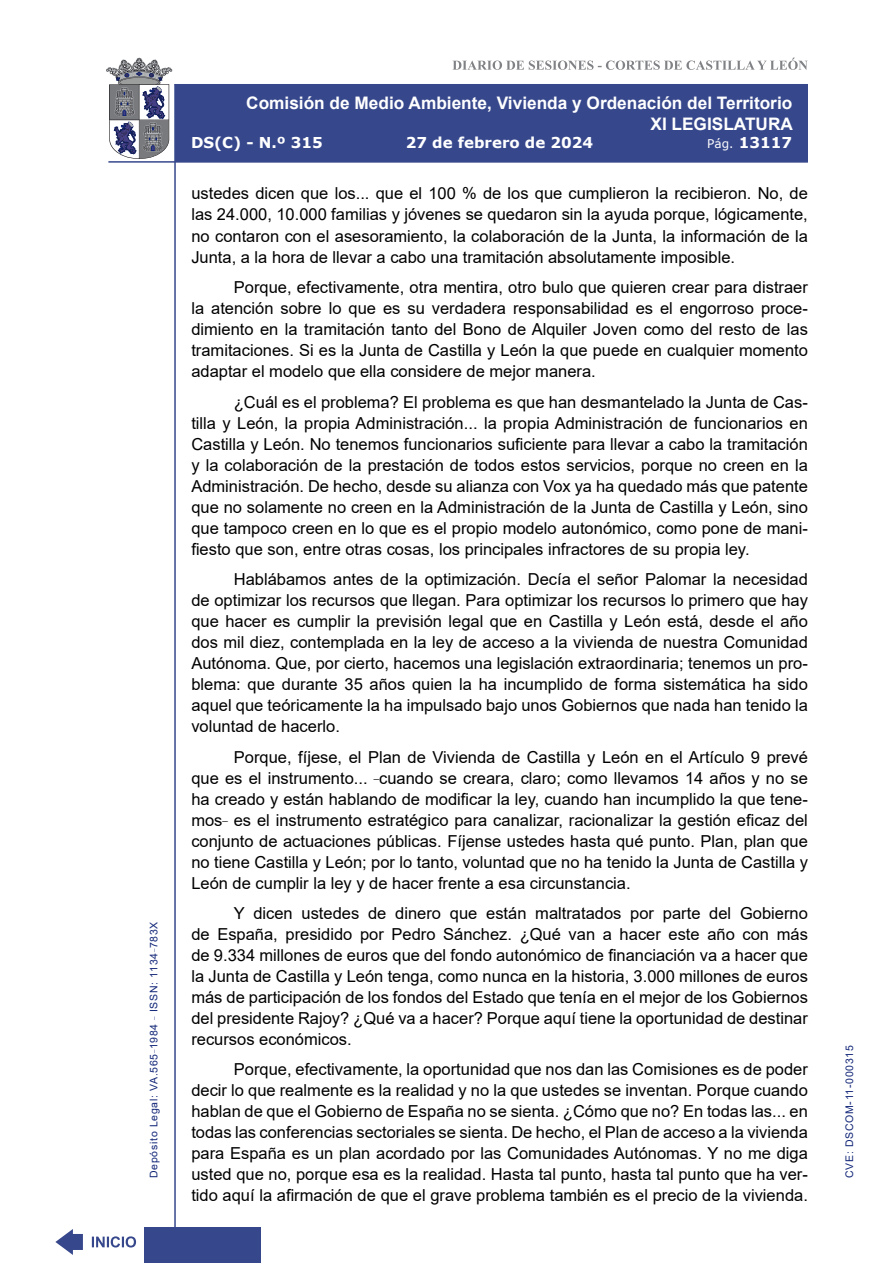
<style>
.page{position:relative;width:893px;height:1263px;background:#fff}
.page>*{position:absolute;margin:0;border:0;box-sizing:border-box;transform-origin:0 0}
.t1{font:700 17.25px/20.7px "Arial";color:#fff;text-align:right}
.t2{font:16.5px/21px "Arial";color:#000;text-align:justify}
.t3{font:700 15px "Verdana";color:#fff}
.t4{font:10.5px "Arial";letter-spacing:.065em;color:#122678}
.s1{font-weight:400;font-size:12px}
</style>
<div class="page">
<svg style="left:452px;top:58px;width:356px;height:12px"></svg>
<hr style="left:174px;top:84px;width:2px;height:1179px;background:#36478c">
<div style="left:144px;top:1227px;width:117px;height:36px;background:#36478c"></div>
<div style="left:175px;top:84px;width:633px;height:78px;background:#36478c"></div>
<hr style="left:108px;top:161px;width:700px;height:2px;background:#36478c">
<svg style="left:92px;top:1236px;width:44px;height:11px"></svg>
<svg style="left:55px;top:1229px;width:28px;height:26px"></svg>
<svg style="left:106px;top:58px;width:66px;height:101px"></svg>
<p class="t4" style="left:146px;top:1178px;width:258px;rotate:-90deg">Depósito Legal: VA.565<sup>_</sup>1984 <sup>_</sup> ISSN: 1134<sup>_</sup>783X</p>
<p class="t1" style="left:246px;top:93px;width:548px">Comisión de Medio Ambiente, Vivienda y Ordenación del Territorio<br>XI LEGISLATURA</p>
<p class="t3" style="left:191px;top:132px;width:133px">DS(C) - N.º 315</p>
<p class="t3" style="left:406px;top:132px;width:189px">27 de febrero de 2024</p>
<p class="t3" style="left:707px;top:132px;width:86px"><span class="s1">Pág.</span> 13117</p>
<p class="t2" style="left:191px;top:183px;width:618px">ustedes dicen que los... que el 100 % de los que cumplieron la recibieron. No, de las 24.000, 10.000 familias y jóvenes se quedaron sin la ayuda porque, lógicamente, no contaron con el asesoramiento, la colaboración de la Junta, la información de la Junta, a la hora de llevar a cabo una tramitación absolutamente imposible.</p>
<p class="t2" style="left:191px;top:277px;width:618px;text-indent:43px">Porque, efectivamente, otra mentira, otro bulo que quieren crear para distraer la atención sobre lo que es su verdadera responsabilidad es el engorroso proce&shy;dimiento en la tramitación tanto del Bono de Alquiler Joven como del resto de las tramitaciones. Si es la Junta de Castilla y León la que puede en cualquier momento adaptar el modelo que ella considere de mejor manera.</p>
<p class="t2" style="left:191px;top:391px;width:618px;text-indent:43px">¿Cuál es el problema? El problema es que han desmantelado la Junta de Cas&shy;tilla y León, la propia Administración... la propia Administración de funcionarios en Castilla y León. No tenemos funcionarios suficiente para llevar a cabo la tramitación y la colaboración de la prestación de todos estos servicios, porque no creen en la Administración. De hecho, desde su alianza con Vox ya ha quedado más que patente que no solamente no creen en la Administración de la Junta de Castilla y León, sino que tampoco creen en lo que es el propio modelo autonómico, como pone de mani&shy;fiesto que son, entre otras cosas, los principales infractores de su propia ley.</p>
<p class="t2" style="left:191px;top:569px;width:618px;text-indent:43px">Hablábamos antes de la optimización. Decía el señor Palomar la necesidad de optimizar los recursos que llegan. Para optimizar los recursos lo primero que hay que hacer es cumplir la previsión legal que en Castilla y León está, desde el año dos mil diez, contemplada en la ley de acceso a la vivienda de nuestra Comunidad Autónoma. Que, por cierto, hacemos una legislación extraordinaria; tenemos un pro&shy;blema: que durante 35 años quien la ha incumplido de forma sistemática ha sido aquel que teóricamente la ha impulsado bajo unos Gobiernos que nada han tenido la voluntad de hacerlo.</p>
<p class="t2" style="left:191px;top:746px;width:618px;text-indent:43px">Porque, fíjese, el Plan de Vivienda de Castilla y León en el Artículo 9 prevé que es el instrumento... <sup>_</sup>cuando se creara, claro; como llevamos 14 años y no se ha creado y están hablando de modificar la ley, cuando han incumplido la que tene&shy;mos<sup>_</sup> es el instrumento estratégico para canalizar, racionalizar la gestión eficaz del conjunto de actuaciones públicas. Fíjense ustedes hasta qué punto. Plan, plan que no tiene Castilla y León; por lo tanto, voluntad que no ha tenido la Junta de Castilla y León de cumplir la ley y de hacer frente a esa circunstancia.</p>
<p class="t2" style="left:191px;top:902px;width:618px;text-indent:43px">Y dicen ustedes de dinero que están maltratados por parte del Gobierno de España, presidido por Pedro Sánchez. ¿Qué van a hacer este año con más de 9.334 millones de euros que del fondo autonómico de financiación va a hacer que la Junta de Castilla y León tenga, como nunca en la historia, 3.000 millones de euros más de participación de los fondos del Estado que tenía en el mejor de los Gobiernos del presidente Rajoy? ¿Qué va a hacer? Porque aquí tiene la oportunidad de destinar recursos económicos.</p>
<p class="t2" style="left:191px;top:1059px;width:618px;text-indent:43px">Porque, efectivamente, la oportunidad que nos dan las Comisiones es de poder decir lo que realmente es la realidad y no la que ustedes se inventan. Porque cuando hablan de que el Gobierno de España no se sienta. ¿Cómo que no? En todas las... en todas las conferencias sectoriales se sienta. De hecho, el Plan de acceso a la vivienda para España es un plan acordado por las Comunidades Autónomas. Y no me diga usted que no, porque esa es la realidad. Hasta tal punto, hasta tal punto que ha ver&shy;tido aquí la afirmación de que el grave problema también es el precio de la vivienda.</p>
<p class="t4" style="left:842px;top:1178px;width:134px;rotate:-90deg">CVE: DSCOM-11-000315</p>
</div>
